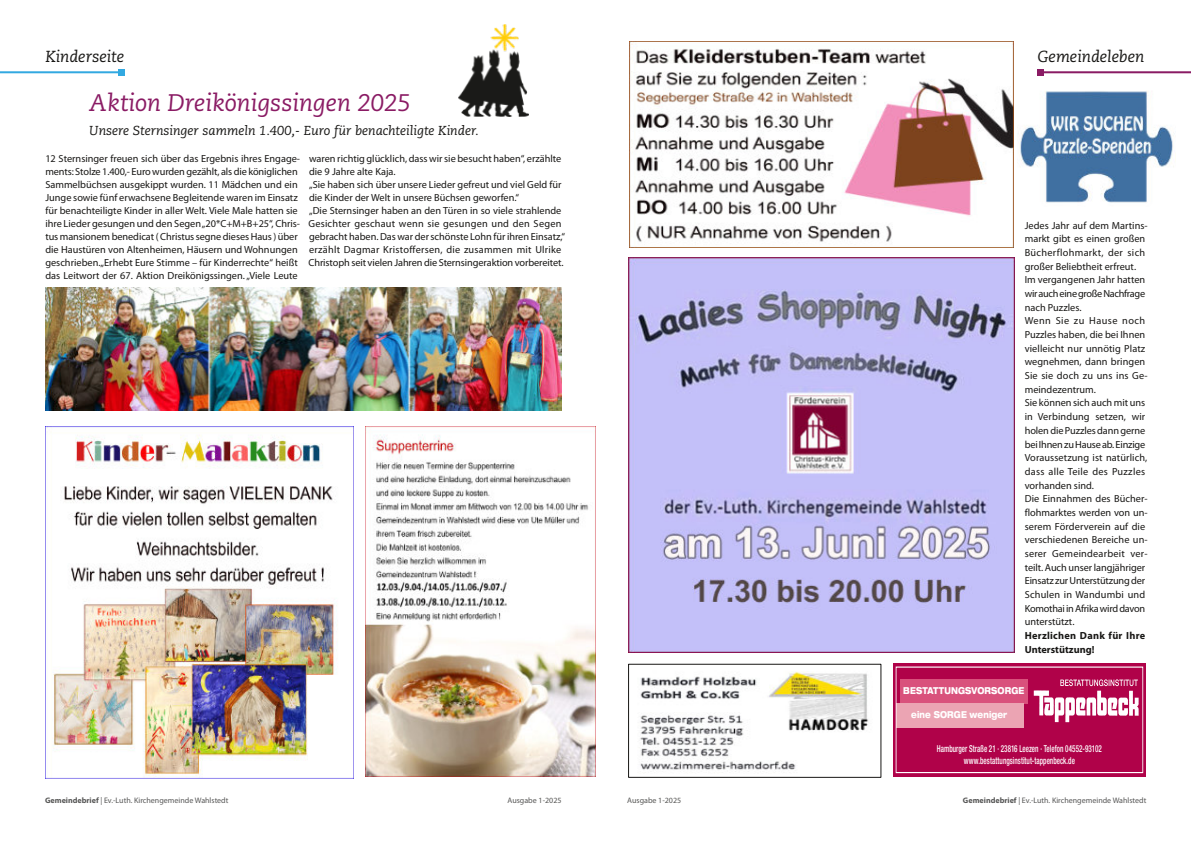
<style>
.page{position:relative;width:1191px;height:842px;background:#fff}
.page>*{position:absolute;margin:0;border:0;box-sizing:border-box;transform-origin:0 0}
.t1{font:italic 24px "Caecilia LT Std";color:#8a1b64}
.t2{font:italic 16px "Caecilia LT Std";color:#181715}
.t3{font:italic 13px "Caecilia LT Std";color:#181715}
.t4{font:10.3px "Myriad Pro";color:#181715}
.t5{font:10.3px "Myriad Pro";letter-spacing:.02em;color:#181715}
.t6{font:10.3px "Myriad Pro";letter-spacing:.025em;color:#181715}
.t7{font:10.3px "Myriad Pro";letter-spacing:-.03em;color:#181715}
.t8{font:10.3px "Myriad Pro";letter-spacing:-.02em;color:#181715}
.t9{font:10.3px "Myriad Pro";letter-spacing:-.025em;color:#181715}
.t10{font:10.3px "Myriad Pro";letter-spacing:.03em;color:#181715}
.t11{font:700 10.3px "Myriad Pro";letter-spacing:.025em;color:#181715}
.t12{font:10.3px "Myriad Pro";letter-spacing:.04em;color:#181715}
.t13{font:700 10.3px "Myriad Pro";color:#181715}
.t14{font:500 condensed 9.6px/11.6px "Helvetica Neue LT Std";letter-spacing:.005em;color:#fff;text-align:center;scale:.74 1}
.t15{font:800 expanded 9.6px "Helvetica Neue LT Std";letter-spacing:.015em;color:#fff;scale:.74 1}
.t16{font:8px "Myriad Pro";color:#565655}
.t17{font:8px "Myriad Pro";color:#555554}
.s1{font-weight:700}
</style>
<div class="page">
<svg style="left:1037px;top:69px;width:6px;height:6px"></svg>
<hr style="left:1042px;top:71px;width:149px;height:2px;background:#8a1b64">
<svg style="left:118px;top:69px;width:6px;height:6px"></svg>
<hr style="left:0;top:71px;width:119px;height:2px;background:#32a9e1">
<div style="left:893px;top:663px;width:252px;height:113px;background:#b00249"></div>
<img style="left:1033px;top:686px;width:106px;height:37px">
<svg style="left:1060px;top:679px;width:77px;height:7px"></svg>
<div style="left:900px;top:680px;width:127px;height:24px;background:#d9517c"></div>
<div style="left:896px;top:704px;width:127px;height:24px;background:#eba4b3"></div>
<div style="left:895px;top:667px;width:248px;height:106px;border:1px solid #fff"></div>
<img style="left:640px;top:671px;width:229px;height:101px">
<div style="left:628px;top:664px;width:253px;height:114px;border:1px solid #181715"></div>
<img style="left:45px;top:288px;width:516px;height:122px">
<img style="left:459px;top:24px;width:70px;height:93px">
<img style="left:45px;top:426px;width:308px;height:353px">
<img style="left:365px;top:426px;width:230px;height:350px">
<img style="left:1020px;top:91px;width:153px;height:112px">
<img style="left:629px;top:42px;width:384px;height:206px">
<img style="left:628px;top:258px;width:386px;height:395px">
<p class="t2" style="left:45px;top:50px;width:80px">Kinderseite</p>
<h2 class="t2" style="left:1037px;top:50px;width:109px">Gemeindeleben</h2>
<p class="t1" style="left:89px;top:92px;width:323px">Aktion Dreikönigssingen 2025</p>
<p class="t3" style="left:89px;top:125px;width:391px">Unsere Sternsinger sammeln 1.400,- Euro für benachteiligte Kinder.</p>
<p class="t4" style="left:45px;top:154px;width:256px">12 Sternsinger freuen sich über das Ergebnis ihres Engage-</p>
<p class="t4" style="left:45px;top:167px;width:254px">ments: Stolze 1.400,- Euro wurden gezählt, als die königlichen</p>
<p class="t4" style="left:45px;top:180px;width:254px">Sammelbüchsen ausgekippt wurden. 11 Mädchen und ein</p>
<p class="t4" style="left:45px;top:193px;width:254px">Junge sowie fünf erwachsene Begleitende waren im Einsatz</p>
<p class="t4" style="left:45px;top:206px;width:254px">für benachteiligte Kinder in aller Welt. Viele Male hatten sie</p>
<p class="t4" style="left:45px;top:219px;width:256px">ihre Lieder gesungen und den Segen „20*C+M+B+25“, Chris-</p>
<p class="t4" style="left:45px;top:232px;width:254px">tus mansionem benedicat ( Christus segne dieses Haus ) über</p>
<p class="t4" style="left:45px;top:245px;width:254px">die Haustüren von Altenheimen, Häusern und Wohnungen</p>
<p class="t4" style="left:45px;top:258px;width:254px">geschrieben.„Erhebt Eure Stimme – für Kinderrechte“ heißt</p>
<p class="t4" style="left:45px;top:271px;width:254px">das Leitwort der 67. Aktion Dreikönigssingen. „Viele Leute</p>
<p class="t4" style="left:309px;top:154px;width:254px">waren richtig glücklich, dass wir sie besucht haben“, erzählte</p>
<p class="t4" style="left:309px;top:167px;width:88px">die 9 Jahre alte Kaja.</p>
<p class="t4" style="left:309px;top:180px;width:254px">„Sie haben sich über unsere Lieder gefreut und viel Geld für</p>
<p class="t4" style="left:309px;top:193px;width:212px">die Kinder der Welt in unsere Büchsen geworfen.“</p>
<p class="t4" style="left:309px;top:206px;width:254px">„Die Sternsinger haben an den Türen in so viele strahlende</p>
<p class="t5" style="left:308px;top:219px;width:254px">Gesichter geschaut wenn sie gesungen und den Segen</p>
<p class="t4" style="left:309px;top:232px;width:257px">gebracht haben. Das war der schönste Lohn für ihren Einsatz,“</p>
<p class="t6" style="left:309px;top:245px;width:254px">erzählt Dagmar Kristoffersen, die zusammen mit Ulrike</p>
<p class="t4" style="left:308px;top:258px;width:256px">Christoph seit vielen Jahren die Sternsingeraktion vorbereitet.</p>
<p class="t4" style="left:1024px;top:221px;width:124px">Jedes Jahr auf dem Martins-</p>
<p class="t4" style="left:1024px;top:234px;width:122px">markt gibt es einen großen</p>
<p class="t6" style="left:1024px;top:248px;width:122px">Bücherflohmarkt, der sich</p>
<p class="t4" style="left:1024px;top:262px;width:113px">großer Beliebtheit erfreut.</p>
<p class="t4" style="left:1024px;top:276px;width:122px">Im vergangenen Jahr hatten</p>
<p class="t7" style="left:1024px;top:289px;width:122px">wir auch eine große Nachfrage</p>
<p class="t4" style="left:1024px;top:303px;width:58px">nach Puzzles.</p>
<p class="t12" style="left:1024px;top:317px;width:122px">Wenn Sie zu Hause noch</p>
<p class="t4" style="left:1024px;top:330px;width:122px">Puzzles haben, die bei Ihnen</p>
<p class="t4" style="left:1024px;top:344px;width:122px">vielleicht nur unnötig Platz</p>
<p class="t4" style="left:1024px;top:358px;width:122px">wegnehmen, dann bringen</p>
<p class="t4" style="left:1024px;top:371px;width:124px">Sie sie doch zu uns ins Ge-</p>
<p class="t4" style="left:1024px;top:385px;width:73px">meindezentrum.</p>
<p class="t4" style="left:1024px;top:399px;width:122px">Sie können sich auch mit uns</p>
<p class="t4" style="left:1024px;top:412px;width:122px">in Verbindung setzen, wir</p>
<p class="t4" style="left:1024px;top:426px;width:122px">holen die Puzzles dann gerne</p>
<p class="t8" style="left:1024px;top:440px;width:122px">bei Ihnen zu Hause ab. Einzige</p>
<p class="t4" style="left:1024px;top:453px;width:124px">Voraussetzung ist natürlich,</p>
<p class="t10" style="left:1024px;top:467px;width:122px">dass alle Teile des Puzzles</p>
<p class="t4" style="left:1024px;top:481px;width:71px">vorhanden sind.</p>
<p class="t4" style="left:1024px;top:495px;width:124px">Die Einnahmen des Bücher-</p>
<p class="t4" style="left:1024px;top:508px;width:124px">flohmarktes werden von un-</p>
<p class="t4" style="left:1024px;top:522px;width:122px">serem Förderverein auf die</p>
<p class="t4" style="left:1024px;top:536px;width:124px">verschiedenen Bereiche un-</p>
<p class="t5" style="left:1024px;top:549px;width:124px">serer Gemeindearbeit ver-</p>
<p class="t4" style="left:1024px;top:563px;width:122px">teilt. Auch unser langjähriger</p>
<p class="t4" style="left:1024px;top:577px;width:122px">Einsatz zur Unterstützung der</p>
<p class="t5" style="left:1024px;top:590px;width:122px">Schulen in Wandumbi und</p>
<p class="t9" style="left:1024px;top:604px;width:122px">Komothai in Afrika wird davon</p>
<p class="t4" style="left:1024px;top:618px;width:51px">unterstützt.</p>
<p class="t11" style="left:1024px;top:631px;width:122px">Herzlichen Dank für Ihre</p>
<p class="t13" style="left:1024px;top:645px;width:71px">Unterstützung!</p>
<p class="t15" style="left:903px;top:685px;width:165px">BESTATTUNGSVORSORGE</p>
<p class="t15" style="left:911px;top:709px;width:131px">eine SORGE weniger</p>
<p class="t14" style="left:937px;top:743px;width:224px">Hamburger Straße 21 · 23816 Leezen · Telefon 04552-93102 www.bestattungsinstitut-tappenbeck.de</p>
<p class="t16" style="left:45px;top:797px;width:185px"><span class="s1">Gemeindebrief</span> | Ev.-Luth. Kirchengemeinde Wahlstedt</p>
<p class="t17" style="left:507px;top:797px;width:55px">Ausgabe 1-2025</p>
<p class="t17" style="left:627px;top:797px;width:55px">Ausgabe 1-2025</p>
<p class="t16" style="left:963px;top:797px;width:185px"><span class="s1">Gemeindebrief</span> | Ev.-Luth. Kirchengemeinde Wahlstedt</p>
</div>
